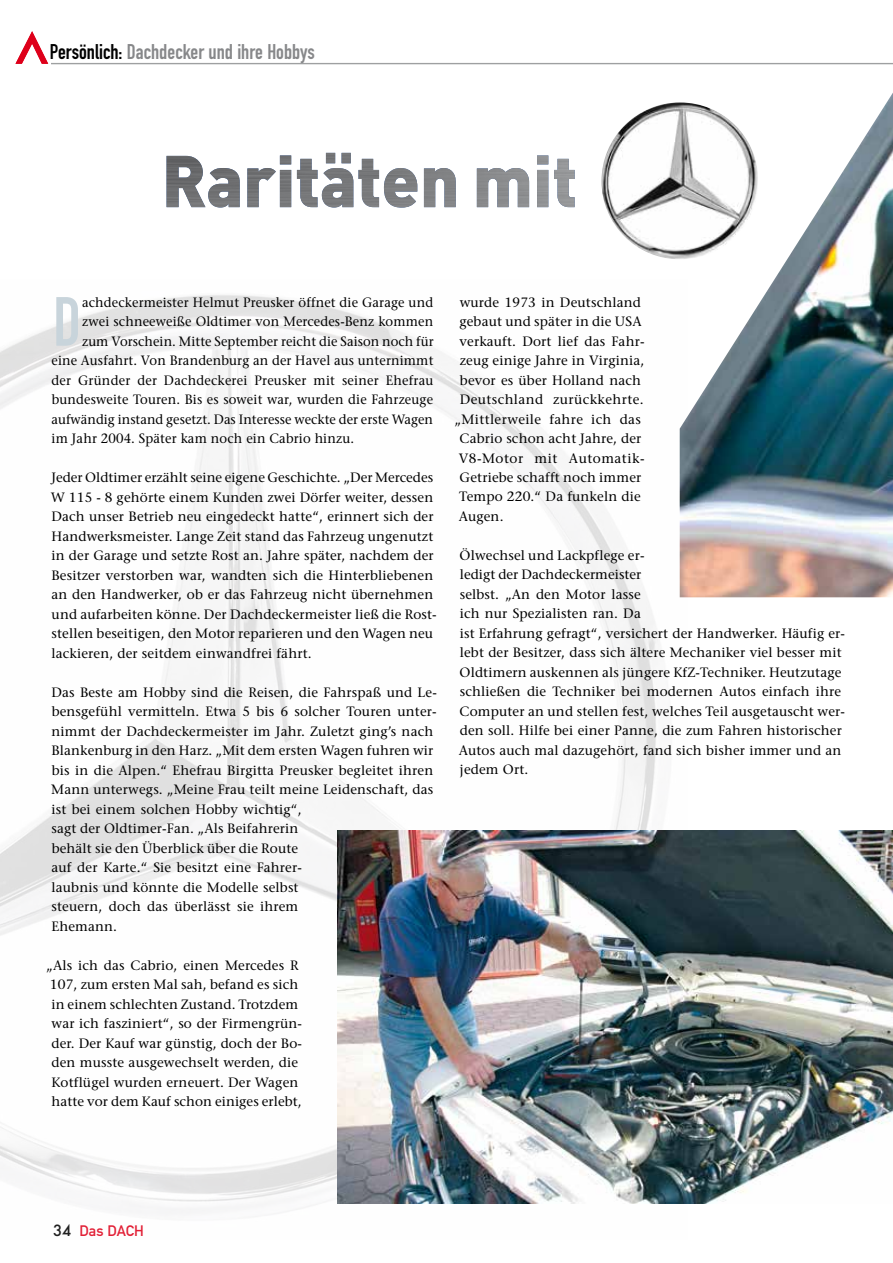
<style>
.page{position:relative;width:893px;height:1263px;background:#fff}
.page>*{position:absolute;margin:0;border:0;box-sizing:border-box;transform-origin:0 0}
.t1{font:68.25px "DIN Engschrift";color:#c8d4db;scale:.96 1}
.t2{font:21px "DIN Engschrift";color:#87888a}
.t3{font:15px "DIN Mittelschrift";color:#de001a}
.t4{font:13.5px/19.5px "Stone Serif";letter-spacing:.01em;color:#000}
.t5{font:13.5px "Stone Serif";letter-spacing:.01em;color:#000;scale:.96 1}
.t6{font:13.5px "Stone Serif";letter-spacing:.03em;color:#000}
.t7{font:13.5px "Stone Serif";letter-spacing:.035em;color:#000}
.s1{color:#000}
.s2{font-family:"Futura";font-weight:500;color:#000}
</style>
<div class="page">
<img style="left:0;top:295px;width:687px;height:918px">
<img style="left:680px;top:93px;width:213px;height:504px">
<svg style="left:16px;top:31px;width:32px;height:33px"></svg>
<hr style="left:51px;top:63px;width:842px;height:1px;background:#9c9e9f">
<img style="left:337px;top:830px;width:556px;height:373px">
<img style="left:167px;top:153px;width:408px;height:55px">
<div style="left:585px;top:136px;width:190px;height:89px;background:#fff;border-radius:18px"></div>
<div style="left:582px;top:134px;width:195px;height:94px;border:4px solid #fff;border-radius:18px"></div>
<img style="left:601px;top:102px;width:157px;height:157px;border-radius:78px">
<h2 class="t2" style="left:50px;top:39px;width:267px"><span class="s1">Persönlich:</span> Dachdecker und ihre Hobbys</h2>
<h1 class="t1" style="left:53px;top:282px;width:31px">D</h1>
<p class="t5" style="left:82px;top:294px;width:367px">achdeckermeister Helmut Preusker öffnet die Garage und</p>
<p class="t5" style="left:82px;top:313px;width:367px">zwei schneeweiße Oldtimer von Mercedes-Benz kommen</p>
<p class="t5" style="left:82px;top:333px;width:368px">zum Vorschein. Mitte September reicht die Saison noch für</p>
<p class="t5" style="left:51px;top:352px;width:399px">eine Ausfahrt. Von Brandenburg an der Havel aus unternimmt</p>
<p class="t5" style="left:51px;top:372px;width:399px">der Gründer der Dachdeckerei Preusker mit seiner Ehefrau</p>
<p class="t5" style="left:52px;top:391px;width:399px">bundesweite Touren. Bis es soweit war, wurden die Fahrzeuge</p>
<p class="t5" style="left:51px;top:411px;width:399px">aufwändig instand gesetzt. Das Interesse weckte der erste Wagen</p>
<p class="t5" style="left:52px;top:430px;width:317px">im Jahr 2004. Später kam noch ein Cabrio hinzu.</p>
<p class="t4" style="left:51px;top:468px;width:388px">Jeder Oldtimer erzählt seine eigene Geschichte. „Der Mercedes W 115 - 8 gehörte einem Kunden zwei Dörfer weiter, dessen Dach unser Betrieb neu eingedeckt hatte“, erinnert sich der Handwerksmeister. Lange Zeit stand das Fahrzeug ungenutzt in der Garage und setzte Rost an. Jahre später, nachdem der Besitzer verstorben war, wandten sich die Hinterbliebenen an den Handwerker, ob er das Fahrzeug nicht übernehmen und aufarbeiten könne. Der Dachdeckermeister ließ die Rost&shy;stellen beseitigen, den Motor reparieren und den Wagen neu lackieren, der seitdem einwandfrei fährt.</p>
<p class="t4" style="left:51px;top:682px;width:387px">Das Beste am Hobby sind die Reisen, die Fahrspaß und Le&shy;bensgefühl vermitteln. Etwa 5 bis 6 solcher Touren unter&shy;nimmt der Dachdeckermeister im Jahr. Zuletzt ging’s nach Blankenburg in den Harz. „Mit dem ersten Wagen fuhren wir bis in die Alpen.“ Ehefrau Birgitta Preusker begleitet ihren Mann unterwegs. „Meine Frau teilt meine Leidenschaft, das ist bei einem solchen Hobby wichtig“,<br>sagt der Oldtimer-Fan. „Als Beifahrerin<br>behält sie den Überblick über die Route<br>auf der Karte.“ Sie besitzt eine Fahrer-<br>laubnis und könnte die Modelle selbst<br>steuern, doch das überlässt sie ihrem<br>Ehemann.</p>
<p class="t4" style="left:46px;top:955px;width:257px">„Als ich das Cabrio, einen Mercedes R 107, zum ersten Mal sah, befand es sich in einem schlechten Zustand. Trotzdem war ich fasziniert“, so der Firmengrün&shy;der. Der Kauf war günstig, doch der Bo&shy;den musste ausgewechselt werden, die Kotflügel wurden erneuert. Der Wagen hatte vor dem Kauf schon einiges erlebt,</p>
<p class="t4" style="left:460px;top:292px;width:183px">wurde 1973 in Deutschland</p>
<p class="t4" style="left:459px;top:311px;width:184px">gebaut und später in die USA</p>
<p class="t4" style="left:460px;top:331px;width:186px">verkauft. Dort lief das Fahr-</p>
<p class="t4" style="left:460px;top:350px;width:186px">zeug einige Jahre in Virginia,</p>
<p class="t4" style="left:460px;top:370px;width:182px">bevor es über Holland nach</p>
<p class="t6" style="left:460px;top:391px;width:186px">Deutschland zurückkehrte.</p>
<p class="t4" style="left:455px;top:409px;width:188px">„Mittlerweile fahre ich das</p>
<p class="t4" style="left:460px;top:428px;width:183px">Cabrio schon acht Jahre, der</p>
<p class="t7" style="left:459px;top:449px;width:187px">V8-Motor mit Automatik-</p>
<p class="t4" style="left:460px;top:467px;width:183px">Getriebe schafft noch immer</p>
<p class="t4" style="left:459px;top:487px;width:183px">Tempo 220.“ Da funkeln die</p>
<p class="t4" style="left:459px;top:506px;width:46px">Augen.</p>
<p class="t4" style="left:459px;top:545px;width:388px">Ölwechsel und Lackpflege er-<br>ledigt der Dachdeckermeister<br>selbst. „An den Motor lasse<br>ich nur Spezialisten ran. Da<br>ist Erfahrung gefragt“, versichert der Handwerker. Häufig er&shy;lebt der Besitzer, dass sich ältere Mechaniker viel besser mit Oldtimern auskennen als jüngere KfZ-Techniker. Heutzutage schließen die Techniker bei modernen Autos einfach ihre Computer an und stellen fest, welches Teil ausgetauscht wer&shy;den soll. Hilfe bei einer Panne, die zum Fahren historischer Autos auch mal dazugehört, fand sich bisher immer und an jedem Ort.</p>
<p class="t3" style="left:53px;top:1222px;width:92px"><span class="s2">34</span> Das DACH</p>
</div>
